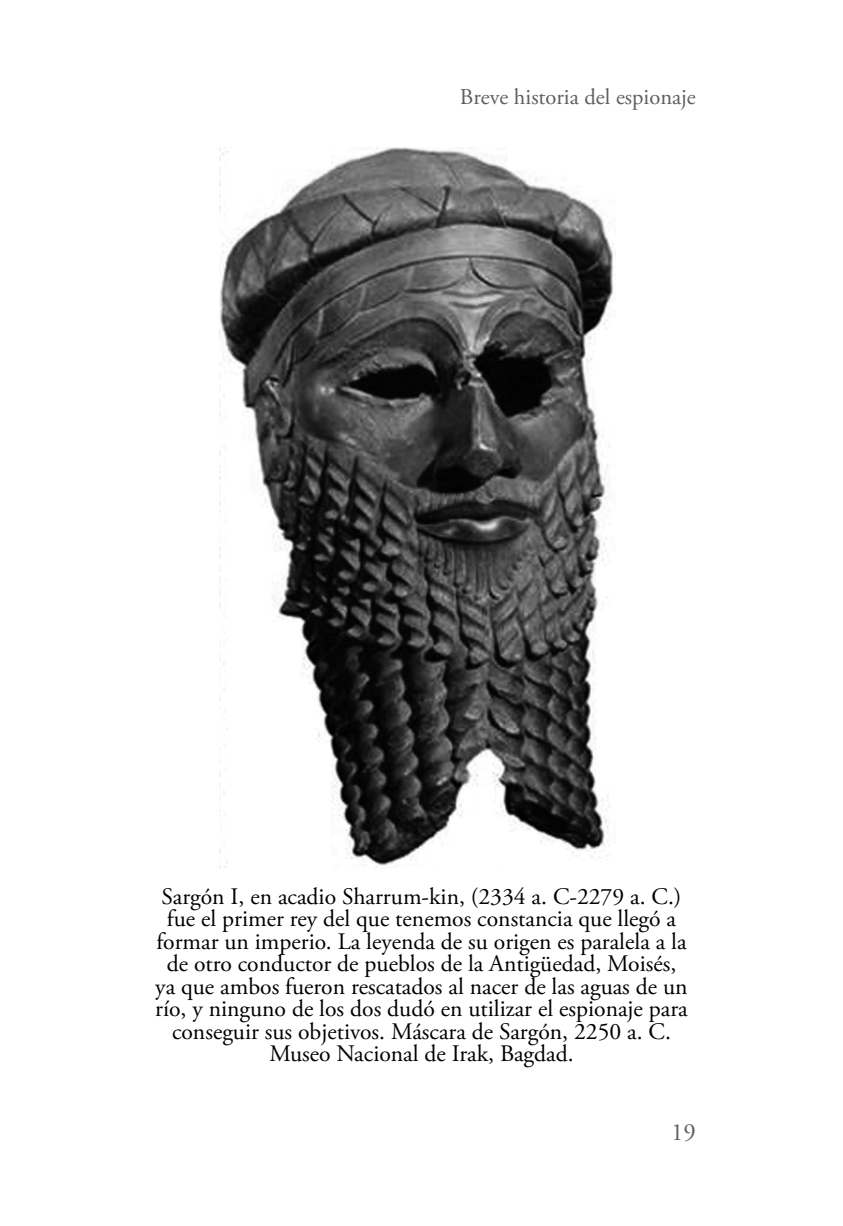
<style>
.page{position:relative;width:843px;height:1226px;background:#fff}
.page>*{position:absolute;margin:0;border:0;box-sizing:border-box;transform-origin:0 0}
.t1{font:24.75px "Adobe Garamond Pro";color:#5f5f5f}
.t2{font:23.62px/22.5px "Adobe Garamond Pro";color:#000;text-align:center}
.t3{font:22.5px "Adobe Garamond Pro";color:#5f5f5f}
</style>
<div class="page">
<img style="left:219px;top:147px;width:395px;height:721px">
<p class="t3" style="left:460px;top:83px;width:238px">Breve historia del espionaje</p>
<p class="t2" style="left:155px;top:885px;width:534px">Sargón I, en acadio Sharrum-kin, (2334 a. C-2279 a. C.) fue el primer rey del que tenemos constancia que llegó a formar un imperio. La leyenda de su origen es paralela a la de otro conductor de pueblos de la Antigüedad, Moisés, ya que ambos fueron rescatados al nacer de las aguas de un río, y ninguno de los dos dudó en utilizar el espionaje para conseguir sus objetivos. Máscara de Sargón, 2250 a. C.<br>Museo Nacional de Irak, Bagdad.</p>
<p class="t1" style="left:671px;top:1117px;width:26px">19</p>
</div>
